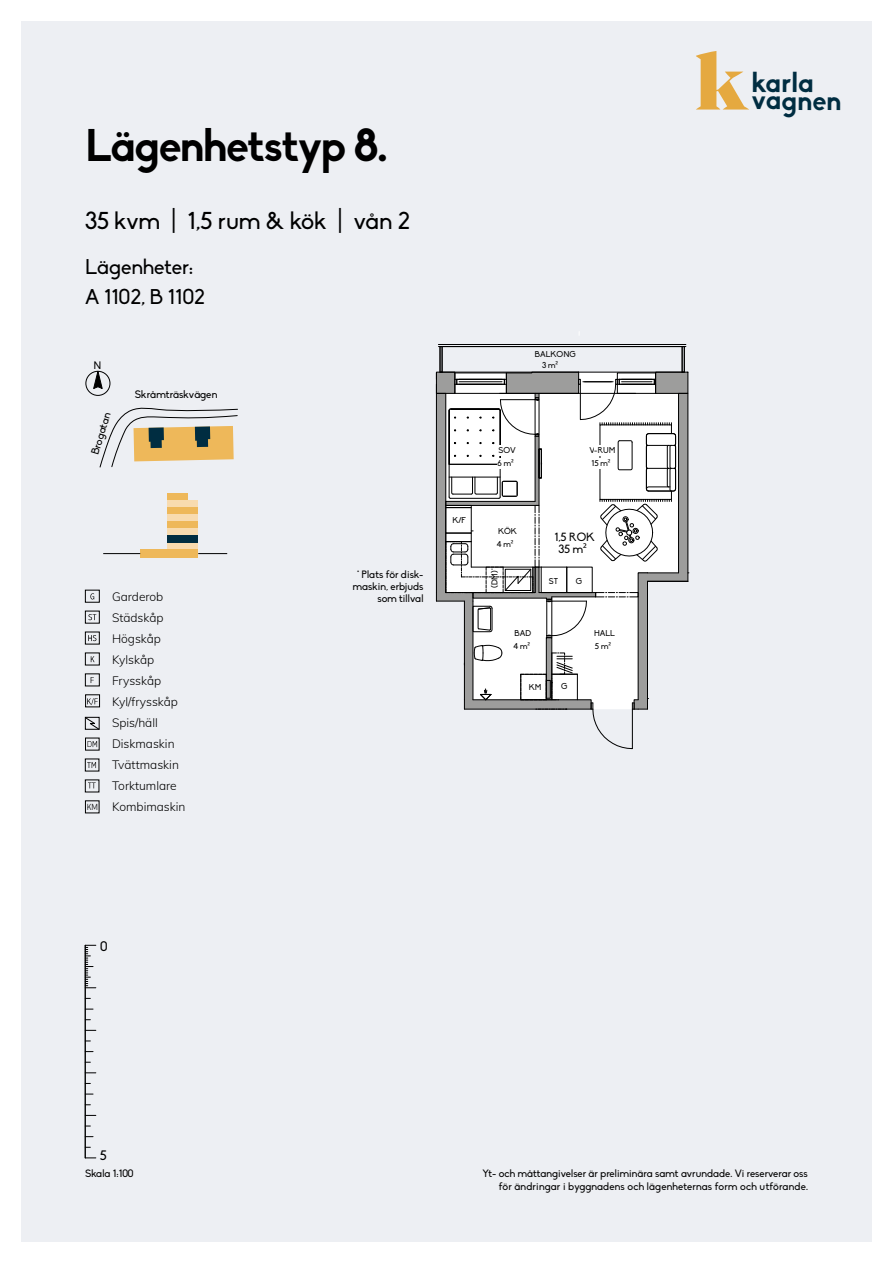
<style>
.page{position:relative;width:893px;height:1263px;background:#fff}
.page>*{position:absolute;margin:0;border:0;box-sizing:border-box;transform-origin:0 0}
.t1{font:900 82.65px "Mixta Sharp";color:#e5a940;scale:1.11 1}
.t2{font:700 45px "Biko";letter-spacing:-.03em;color:#000}
.t3{font:700 27.6px "Biko";letter-spacing:-.005em;color:#002d41}
.t4{font:24px "Biko";color:#000}
.t5{font:21px/30px "Biko";color:#000}
.t6{font:13.5px "Biko";color:#000}
.t7{font:12px "Mulish";color:#000}
.t8{font:12px "Biko";color:#000}
.t9{font:11.7px "Biko";color:#000}
.t10{font:10.65px "Biko";color:#000}
.t11{font:10.5px/12px "Biko";color:#000;text-align:right}
.t12{font:8.25px "Biko";letter-spacing:-.005em;color:#000}
.s1{font-family:"Helsinki";font-weight:100;font-size:8.7px}
.s2{font-family:"ISOCPEUR"}
</style>
<div class="page">
<div style="left:0;top:0;width:893px;height:1263px;background:#edeff3;border:21px solid #fff"></div>
<div style="left:85px;top:371px;width:25px;height:25px;border:1px solid #000;border-radius:50%"></div>
<svg style="left:92px;top:370px;width:11px;height:19px"></svg>
<div style="left:168px;top:493px;width:20px;height:7px;background:#eeb85a"></div>
<div style="left:168px;top:500px;width:30px;height:7px;background:#f8dbaf"></div>
<div style="left:168px;top:507px;width:30px;height:7px;background:#eeb85a"></div>
<div style="left:168px;top:514px;width:30px;height:7px;background:#f8dbaf"></div>
<div style="left:168px;top:521px;width:30px;height:7px;background:#eeb85a"></div>
<div style="left:168px;top:528px;width:30px;height:7px;background:#f8dbaf"></div>
<div style="left:168px;top:542px;width:30px;height:8px;background:#f8dbaf"></div>
<div style="left:140px;top:550px;width:58px;height:8px;background:#eeb85a"></div>
<hr style="left:103px;top:553px;width:37px;height:1px;background:#000">
<svg style="left:198px;top:553px;width:29px;height:1px"></svg>
<svg style="left:90px;top:593px;width:4px;height:6px"></svg>
<div style="left:85px;top:590px;width:15px;height:12px;border:1px solid #000"></div>
<svg style="left:88px;top:614px;width:8px;height:6px"></svg>
<div style="left:85px;top:611px;width:15px;height:12px;border:1px solid #000"></div>
<svg style="left:91px;top:656px;width:4px;height:6px"></svg>
<div style="left:85px;top:653px;width:15px;height:12px;border:1px solid #000"></div>
<svg style="left:91px;top:677px;width:3px;height:6px"></svg>
<div style="left:85px;top:673px;width:15px;height:13px;border:1px solid #000"></div>
<div style="left:85px;top:694px;width:15px;height:13px;border:1px solid #000"></div>
<svg style="left:87px;top:698px;width:11px;height:7px"></svg>
<svg style="left:87px;top:762px;width:9px;height:6px"></svg>
<div style="left:85px;top:759px;width:14px;height:12px;border:1px solid #000"></div>
<svg style="left:88px;top:782px;width:8px;height:6px"></svg>
<div style="left:85px;top:779px;width:14px;height:13px;border:1px solid #000"></div>
<svg style="left:88px;top:741px;width:9px;height:6px"></svg>
<div style="left:85px;top:632px;width:15px;height:12px;border:1px solid #000"></div>
<svg style="left:88px;top:635px;width:8px;height:6px"></svg>
<svg style="left:85px;top:717px;width:15px;height:13px"></svg>
<svg style="left:86px;top:945px;width:10px;height:43px"></svg>
<hr style="left:85px;top:945px;width:1px;height:213px;background:#000">
<hr style="left:438px;top:344px;width:248px;height:1px;background:#000">
<svg style="left:435px;top:346px;width:254px;height:403px"></svg>
<div style="left:595px;top:641px;width:15px;height:11px;background:#fff"></div>
<div style="left:594px;top:628px;width:17px;height:11px;background:#fff"></div>
<svg style="left:99px;top:407px;width:139px;height:61px"></svg>
<div style="left:168px;top:535px;width:30px;height:7px;background:#002d41"></div>
<h2 class="t2" style="left:85px;top:119px;width:304px">Lägenhetstyp 8.</h2>
<h3 class="t4" style="left:85px;top:207px;width:326px">35 kvm | 1,5 rum &amp; kök | vån 2</h3>
<h3 class="t5" style="left:85px;top:252px;width:121px">Lägenheter:<br>A 1102, B 1102</h3>
<p class="t10" style="left:94px;top:359px;width:9px">N</p>
<p class="t10" style="left:89px;top:452px;width:45px;rotate:-73deg">Brogatan</p>
<p class="t10" style="left:135px;top:389px;width:84px">Skråmträskvägen</p>
<p class="t7" style="left:112px;top:588px;width:53px">Garderob</p>
<p class="t7" style="left:112px;top:609px;width:53px">Städskåp</p>
<p class="t7" style="left:112px;top:630px;width:50px">Högskåp</p>
<p class="t7" style="left:112px;top:651px;width:44px">Kylskåp</p>
<p class="t7" style="left:112px;top:672px;width:51px">Frysskåp</p>
<p class="t7" style="left:112px;top:693px;width:67px">Kyl/frysskåp</p>
<p class="t7" style="left:112px;top:714px;width:47px">Spis/häll</p>
<p class="t7" style="left:112px;top:735px;width:64px">Diskmaskin</p>
<p class="t7" style="left:112px;top:756px;width:68px">Tvättmaskin</p>
<p class="t7" style="left:112px;top:777px;width:66px">Torktumlare</p>
<p class="t7" style="left:87px;top:798px;width:100px"><span class="s1">KM</span> Kombimaskin</p>
<p class="t11" style="left:353px;top:569px;width:72px">* Plats för disk&shy;maskin, erbjuds som tillval</p>
<p class="t12" style="left:535px;top:350px;width:42px">BALKONG</p>
<p class="t12" style="left:542px;top:360px;width:18px">3 m<span class="s2">²</span></p>
<p class="t12" style="left:452px;top:516px;width:15px">K/F</p>
<p class="t12" style="left:498px;top:446px;width:19px">SOV</p>
<p class="t12" style="left:497px;top:459px;width:18px">6 m<span class="s2">²</span></p>
<p class="t12" style="left:589px;top:446px;width:28px">V-RUM</p>
<p class="t12" style="left:591px;top:459px;width:20px">15 m<span class="s2">²</span></p>
<p class="t12" style="left:498px;top:527px;width:20px">KÖK</p>
<p class="t12" style="left:497px;top:539px;width:18px">4 m<span class="s2">²</span></p>
<p class="t12" style="left:490px;top:588px;width:21px;rotate:-90deg">(DM)*</p>
<p class="t9" style="left:554px;top:530px;width:42px">1,5 ROK</p>
<p class="t9" style="left:558px;top:543px;width:30px">35 m<span class="s2">²</span></p>
<p class="t12" style="left:549px;top:576px;width:11px">ST</p>
<p class="t12" style="left:576px;top:576px;width:8px">G</p>
<p class="t12" style="left:515px;top:629px;width:18px">BAD</p>
<p class="t12" style="left:594px;top:629px;width:22px">HALL</p>
<p class="t12" style="left:514px;top:642px;width:18px">4 m<span class="s2">²</span></p>
<p class="t12" style="left:595px;top:642px;width:18px">5 m<span class="s2">²</span></p>
<p class="t12" style="left:529px;top:682px;width:14px">KM</p>
<p class="t12" style="left:561px;top:682px;width:8px">G</p>
<p class="t6" style="left:100px;top:939px;width:10px">0</p>
<h1 class="t1" style="left:695px;top:34px;width:48px">k</h1>
<h3 class="t3" style="left:752px;top:66px;width:64px">karla</h3>
<h3 class="t3" style="left:752px;top:83px;width:92px">vagnen</h3>
<p class="t6" style="left:100px;top:1147px;width:8px">5</p>
<p class="t11" style="left:85px;top:1167px;width:50px">Skala 1:100</p>
<p class="t8" style="left:109px;top:1154px;width:18px;rotate:90deg">5m</p>
<p class="t11" style="left:482px;top:1167px;width:327px;line-height:13.5px">Yt- och måttangivelser är preliminära samt avrundade. Vi reserverar oss för ändringar i byggnadens och lägenheternas form och utförande.</p>
</div>
